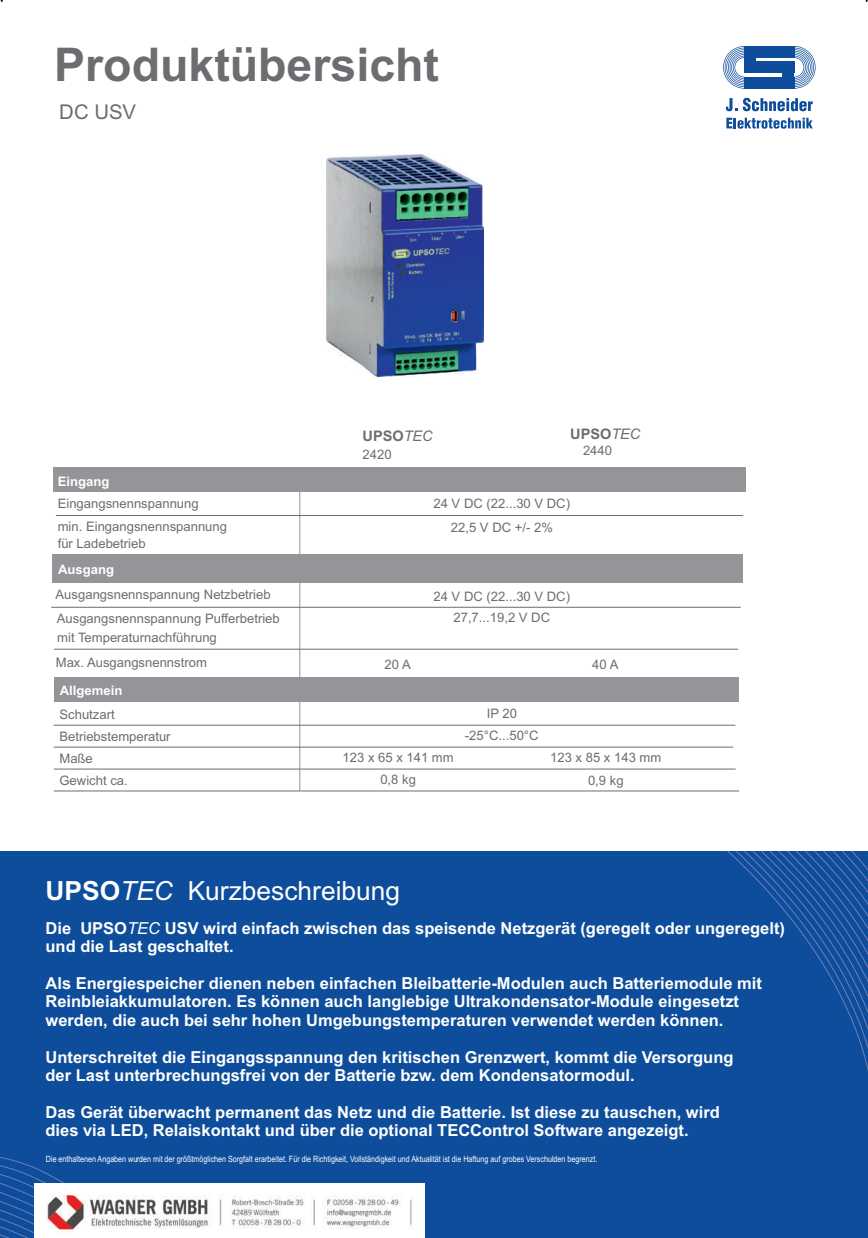
<style>
.page{position:relative;width:868px;height:1238px;background:#fff}
.page>*{position:absolute;margin:0;border:0;box-sizing:border-box;transform-origin:0 0}
.t1{font:700 46.5px "Arial";color:#6c6d70}
.t2{font:26.4px "Arial";color:#fff}
.t3{font:20.4px "Arial";color:#6c6d70}
.t4{font:700 16.5px/18.5px "Arial";color:#fff}
.t5{font:700 14.55px "Arial";color:#6c6d70}
.t6{font:13.05px/23px "Arial";color:#6c6d70;text-align:center}
.t7{font:700 13.05px "Arial";color:#fff}
.t8{font:8.7px "Arial Narrow";color:#fff}
.s1{font-weight:400;font-style:italic}
.s2{font-weight:700}
.s3{font-style:italic}
</style>
<div class="page">
<svg style="left:723px;top:46px;width:21px;height:43px"></svg>
<div style="left:744px;top:46px;width:50px;height:12px;background:#0d4d9b"></div>
<div style="left:744px;top:77px;width:50px;height:12px;background:#0d4d9b"></div>
<div style="left:744px;top:62px;width:50px;height:11px;background:#0d4d9b"></div>
<div style="left:744px;top:52px;width:12px;height:17px;background:#0d4d9b"></div>
<div style="left:782px;top:68px;width:12px;height:17px;background:#0d4d9b"></div>
<svg style="left:794px;top:46px;width:21px;height:43px"></svg>
<svg style="left:725px;top:98px;width:87px;height:13px"></svg>
<svg style="left:726px;top:118px;width:86px;height:11px"></svg>
<div style="left:0;top:851px;width:867px;height:386px;background:#0d4d9b"></div>
<svg style="left:727px;top:851px;width:140px;height:216px"></svg>
<hr style="left:299px;top:467px;width:1px;height:324px;background:#939598">
<div style="left:54px;top:677px;width:684px;height:25px;background:#939598"></div>
<div style="left:52px;top:554px;width:690px;height:29px;background:#939598"></div>
<div style="left:54px;top:467px;width:692px;height:25px;background:#939598"></div>
<hr style="left:51px;top:607px;width:689px;height:1px;background:#6c6d70">
<hr style="left:54px;top:724px;width:681px;height:1px;background:#6c6d70">
<hr style="left:54px;top:746px;width:679px;height:1px;background:#6c6d70">
<hr style="left:54px;top:768px;width:681px;height:1px;background:#6c6d70">
<hr style="left:54px;top:790px;width:685px;height:1px;background:#6c6d70">
<svg style="left:0;top:1156px;width:65px;height:82px"></svg>
<img style="left:327px;top:154px;width:156px;height:222px">
<hr style="left:56px;top:515px;width:687px;height:1px;background:#6c6d70">
<hr style="left:54px;top:648px;width:684px;height:1px;background:#6c6d70">
<img style="left:34px;top:1183px;width:390px;height:54px">
<h1 class="t1" style="left:54px;top:47px;width:386px">Produktübersicht</h1>
<p class="t3" style="left:59px;top:104px;width:78px">DC USV</p>
<p class="t7" style="left:58px;top:476px;width:53px">Eingang</p>
<p class="t5" style="left:362px;top:430px;width:72px">UPSO<span class="s1">TEC</span></p>
<p class="t5" style="left:570px;top:428px;width:72px">UPSO<span class="s1">TEC</span></p>
<p class="t6" style="left:583px;top:440px;width:31px">2440</p>
<p class="t6" style="left:362px;top:444px;width:31px">2420</p>
<p class="t6" style="left:58px;top:493px;width:142px">Eingangsnennspannung</p>
<p class="t6" style="left:433px;top:493px;width:138px">24 V DC (22...30 V DC)</p>
<p class="t6" style="left:58px;top:533px;width:89px">für Ladebetrieb</p>
<p class="t7" style="left:58px;top:564px;width:57px">Ausgang</p>
<p class="t6" style="left:56px;top:583px;width:216px">Ausgangsnennspannung Netzbetrieb</p>
<p class="t6" style="left:433px;top:586px;width:138px">24 V DC (22...30 V DC)</p>
<p class="t6" style="left:57px;top:608px;width:224px">Ausgangsnennspannung Pufferbetrieb</p>
<p class="t6" style="left:453px;top:607px;width:98px">27,7...19,2 V DC</p>
<p class="t6" style="left:57px;top:626px;width:161px">mit Temperaturnachführung</p>
<p class="t6" style="left:58px;top:516px;width:171px">min. Eingangsnennspannung</p>
<p class="t6" style="left:451px;top:517px;width:104px">22,5 V DC +/- 2%</p>
<p class="t6" style="left:56px;top:652px;width:153px">Max. Ausgangsnennstrom</p>
<p class="t6" style="left:384px;top:654px;width:28px">20 A</p>
<p class="t6" style="left:592px;top:654px;width:28px">40 A</p>
<p class="t7" style="left:60px;top:685px;width:64px">Allgemein</p>
<p class="t6" style="left:59px;top:704px;width:57px">Schutzart</p>
<p class="t6" style="left:486px;top:702px;width:32px">IP 20</p>
<p class="t6" style="left:59px;top:726px;width:113px">Betriebstemperatur</p>
<p class="t6" style="left:465px;top:724px;width:75px">-25°C...50°C</p>
<p class="t6" style="left:59px;top:748px;width:35px">Maße</p>
<p class="t6" style="left:342px;top:747px;width:113px">123 x 65 x 141 mm</p>
<p class="t6" style="left:59px;top:770px;width:70px">Gewicht ca.</p>
<p class="t6" style="left:380px;top:769px;width:37px">0,8 kg</p>
<p class="t6" style="left:550px;top:747px;width:113px">123 x 85 x 143 mm<br>0,9 kg</p>
<h2 class="t2" style="left:45px;top:881px;width:356px"><span class="s2">UPSO</span><span class="s3">TEC</span> Kurzbeschreibung</h2>
<p class="t4" style="left:45px;top:920px;width:741px">Die UPSO<span class="s1">TEC</span> USV wird einfach zwischen das speisende Netzgerät (geregelt oder ungeregelt) und die Last geschaltet.</p>
<p class="t4" style="left:45px;top:975px;width:718px">Als Energiespeicher dienen neben einfachen Bleibatterie-Modulen auch Batteriemodule mit<br>Reinbleiakkumulatoren. Es können auch langlebige Ultrakondensator-Module eingesetzt werden, die auch bei sehr hohen Umgebungstemperaturen verwendet werden können.</p>
<p class="t4" style="left:45px;top:1049px;width:689px">Unterschreitet die Eingangsspannung den kritischen Grenzwert, kommt die Versorgung der Last unterbrechungsfrei von der Batterie bzw. dem Kondensatormodul.</p>
<p class="t4" style="left:45px;top:1104px;width:675px">Das Gerät überwacht permanent das Netz und die Batterie. Ist diese zu tauschen, wird dies via LED, Relaiskontakt und über die optional TECControl Software angezeigt.</p>
<p class="t8" style="left:46px;top:1155px;width:553px">Die enthaltenen Angaben wurden mit der größtmöglichen Sorgfalt erarbeitet. Für die Richtigkeit, Vollständigkeit und Aktualität ist die Haftung auf grobes Verschulden begrenzt.</p>
</div>
